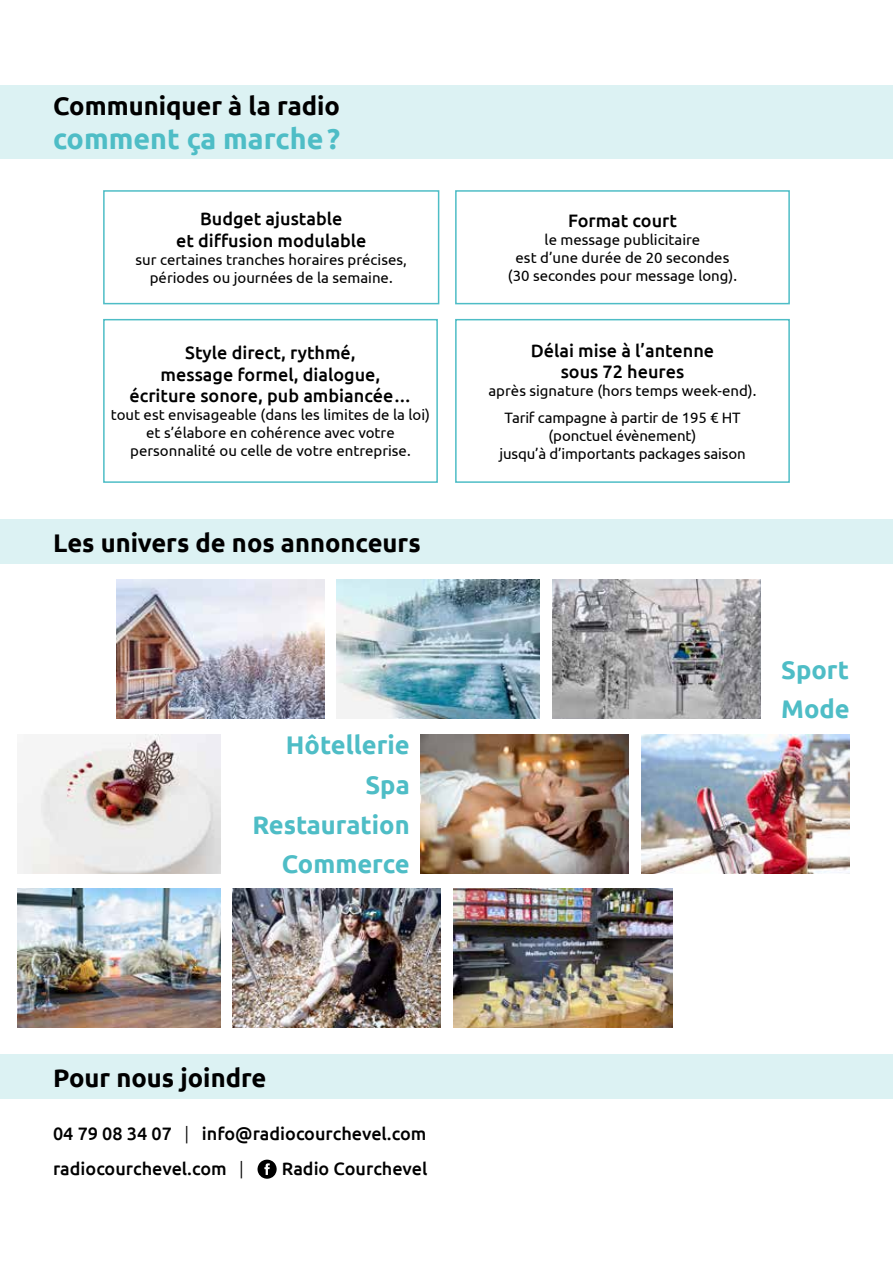
<style>
.page{position:relative;width:893px;height:1263px;background:#fff}
.page>*{position:absolute;margin:0;border:0;box-sizing:border-box;transform-origin:0 0}
.t1{font:700 28.65px "Ubuntu";color:#4ebdc6}
.t2{font:700 25.5px "Ubuntu";color:#000}
.t3{font:700 25.5px/39.8px "Ubuntu";color:#4ebdc6;text-align:right}
.t4{font:500 18px/21.6px "Ubuntu";color:#000;text-align:center}
.t5{font:15px/18px "Ubuntu";color:#000;text-align:center}
.s1{font-weight:300}
</style>
<div class="page">
<div style="left:0;top:85px;width:893px;height:74px;background:#dcf2f3"></div>
<div style="left:0;top:520px;width:893px;height:44px;background:#dcf2f3"></div>
<div style="left:0;top:1055px;width:893px;height:44px;background:#dcf2f3"></div>
<div style="left:455px;top:319px;width:335px;height:164px;border:2px solid #4ebdc6"></div>
<div style="left:103px;top:190px;width:336px;height:114px;border:2px solid #4ebdc6"></div>
<div style="left:455px;top:190px;width:335px;height:114px;border:2px solid #4ebdc6"></div>
<div style="left:103px;top:319px;width:335px;height:164px;border:2px solid #4ebdc6"></div>
<img style="left:421px;top:734px;width:208px;height:139px">
<img style="left:553px;top:580px;width:208px;height:138px">
<img style="left:116px;top:580px;width:208px;height:138px">
<img style="left:337px;top:580px;width:203px;height:138px">
<img style="left:641px;top:734px;width:209px;height:139px">
<svg style="left:258px;top:1159px;width:19px;height:20px"></svg>
<img style="left:233px;top:889px;width:208px;height:138px">
<img style="left:453px;top:889px;width:219px;height:138px">
<img style="left:17px;top:734px;width:203px;height:139px">
<img style="left:17px;top:889px;width:203px;height:138px">
<h2 class="t2" style="left:53px;top:90px;width:288px">Communiquer à la radio</h2>
<h1 class="t1" style="left:53px;top:122px;width:289px">comment ça marche?</h1>
<p class="t4" style="left:176px;top:208px;width:192px">Budget ajustable<br>et diffusion modulable</p>
<p class="t5" style="left:136px;top:250px;width:273px">sur certaines tranches horaires précises, périodes ou journées de la semaine.</p>
<p class="t4" style="left:130px;top:341px;width:283px">Style direct, rythmé,<br>message formel, dialogue, écriture sonore, pub ambiancée…</p>
<p class="t5" style="left:111px;top:406px;width:321px">tout est envisageable (dans les limites de la loi) et s’élabore en cohérence avec votre personnalité ou celle de votre entreprise.</p>
<h2 class="t2" style="left:53px;top:527px;width:369px">Les univers de nos annonceurs</h2>
<h2 class="t3" style="left:252px;top:725px;width:159px">Hôtellerie<br>Spa<br>Restauration</h2>
<h2 class="t3" style="left:282px;top:844px;width:130px">Commerce</h2>
<p class="t4" style="left:568px;top:209px;width:110px">Format court</p>
<p class="t5" style="left:508px;top:230px;width:231px">le message publicitaire<br>est d’une durée de 20 secondes (30 secondes pour message long).</p>
<p class="t4" style="left:531px;top:339px;width:185px">Délai mise à l’antenne sous 72 heures</p>
<p class="t5" style="left:488px;top:377px;width:269px;line-height:26.5px">après signature (hors temps week-end).<br>Tarif campagne à partir de 195 € HT</p>
<p class="t5" style="left:499px;top:426px;width:248px">(ponctuel évènement)<br>jusqu’à d’importants packages saison</p>
<h2 class="t3" style="left:781px;top:649px;width:69px">Sport</h2>
<h2 class="t3" style="left:781px;top:689px;width:70px">Mode</h2>
<h2 class="t2" style="left:53px;top:1062px;width:215px">Pour nous joindre</h2>
<p class="t4" style="left:53px;top:1116px;width:375px;line-height:34.3px;text-align:left">04 79 08 34 07 <span class="s1">|</span> info@radiocourchevel.com radiocourchevel.com <span class="s1">|</span></p>
<p class="t4" style="left:282px;top:1157px;width:147px">Radio Courchevel</p>
</div>
